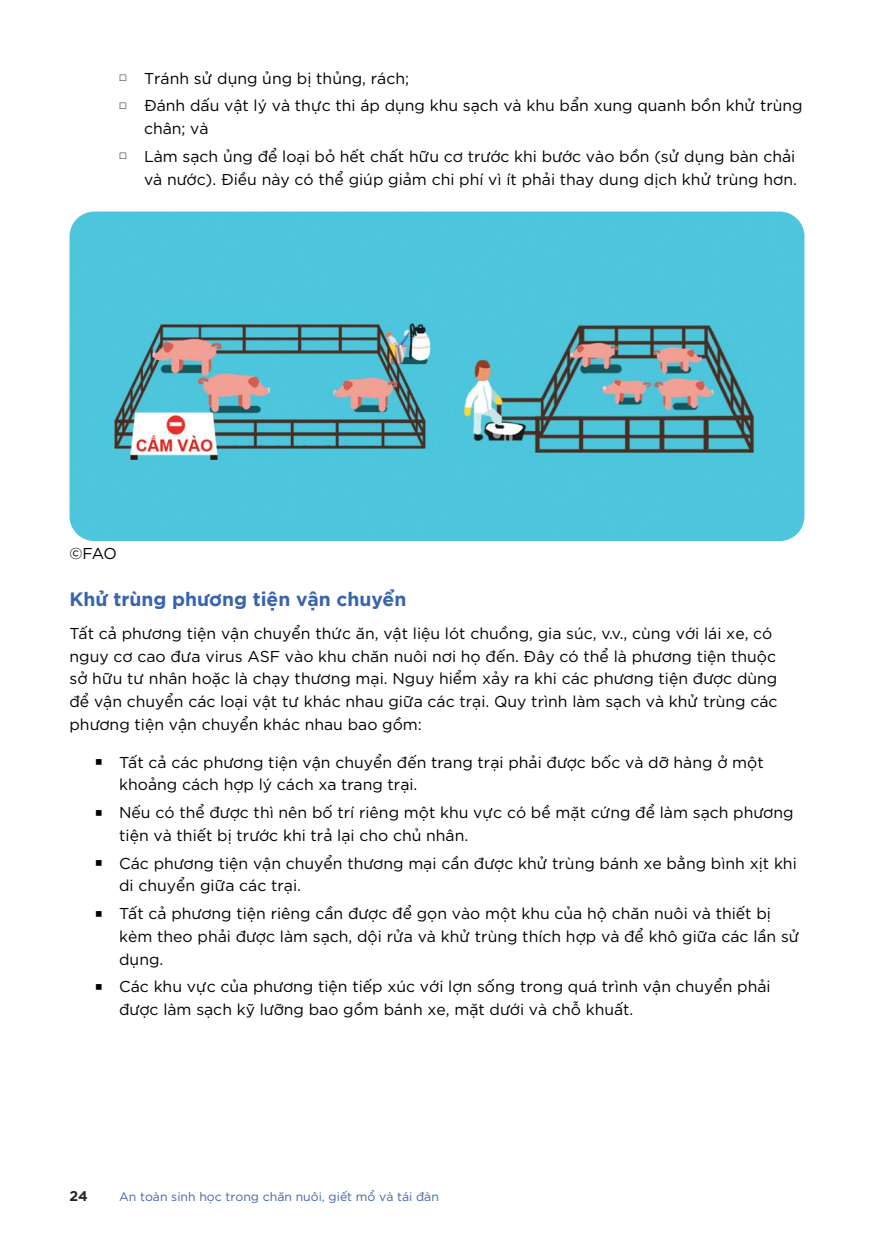
<style>
.page{position:relative;width:874px;height:1241px;background:#fff}
.page>*{position:absolute;margin:0;border:0;box-sizing:border-box;transform-origin:0 0}
.t1{font:700 19.25px "SVN Gotham";color:#3763af}
.t2{font:15.75px/22.8px "SVN Gotham";color:#000}
.t3{font:700 14px "SVN Gotham";color:#292829}
.t4{font:12.25px "SVN Gotham";color:#4164af}
</style>
<div class="page">
<img style="left:69px;top:211px;width:735px;height:330px">
<p class="t2" style="left:144px;top:63px;width:659px;line-height:27.7px">Tránh sử dụng ủng bị thủng, rách;<br>Đánh dấu vật lý và thực thi áp dụng khu sạch và khu bẩn xung quanh bồn khử trùng</p>
<p class="t2" style="left:144px;top:114px;width:652px;line-height:27.7px">chân; và<br>Làm sạch ủng để loại bỏ hết chất hữu cơ trước khi bước vào bồn (sử dụng bàn chải</p>
<p class="t2" style="left:144px;top:166px;width:654px">và nước). Điều này có thể giúp giảm chi phí vì ít phải thay dung dịch khử trùng hơn.</p>
<p class="t2" style="left:69px;top:541px;width:49px">©FAO</p>
<p class="t1" style="left:69px;top:585px;width:338px">Khử trùng phương tiện vận chuyển</p>
<p class="t2" style="left:69px;top:620px;width:709px">Tất cả phương tiện vận chuyển thức ăn, vật liệu lót chuồng, gia súc, v.v., cùng với lái xe, có nguy cơ cao đưa virus ASF vào khu chăn nuôi nơi họ đến. Đây có thể là phương tiện thuộc sở hữu tư nhân hoặc là chạy thương mại. Nguy hiểm xảy ra khi các phương tiện được dùng để vận chuyển các loại vật tư khác nhau giữa các trại. Quy trình làm sạch và khử trùng các phương tiện vận chuyển khác nhau bao gồm:</p>
<p class="t2" style="left:119px;top:749px;width:645px;text-indent:-25px">▪ Tất cả các phương tiện vận chuyển đến trang trại phải được bốc và dỡ hàng ở một khoảng cách hợp lý cách xa trang trại.</p>
<p class="t2" style="left:119px;top:799px;width:675px;text-indent:-25px">▪ Nếu có thể được thì nên bố trí riêng một khu vực có bề mặt cứng để làm sạch phương tiện và thiết bị trước khi trả lại cho chủ nhân.</p>
<p class="t2" style="left:119px;top:850px;width:678px;text-indent:-25px">▪ Các phương tiện vận chuyển thương mại cần được khử trùng bánh xe bằng bình xịt khi di chuyển giữa các trại.</p>
<p class="t2" style="left:119px;top:900px;width:681px;text-indent:-25px">▪ Tất cả phương tiện riêng cần được để gọn vào một khu của hộ chăn nuôi và thiết bị kèm theo phải được làm sạch, dội rửa và khử trùng thích hợp và để khô giữa các lần sử dụng.</p>
<p class="t2" style="left:119px;top:974px;width:652px;text-indent:-25px">▪ Các khu vực của phương tiện tiếp xúc với lợn sống trong quá trình vận chuyển phải được làm sạch kỹ lưỡng bao gồm bánh xe, mặt dưới và chỗ khuất.</p>
<p class="t3" style="left:69px;top:1185px;width:20px">24</p>
<p class="t4" style="left:119px;top:1187px;width:321px">An toàn sinh học trong chăn nuôi, giết mổ và tái đàn</p>
</div>
